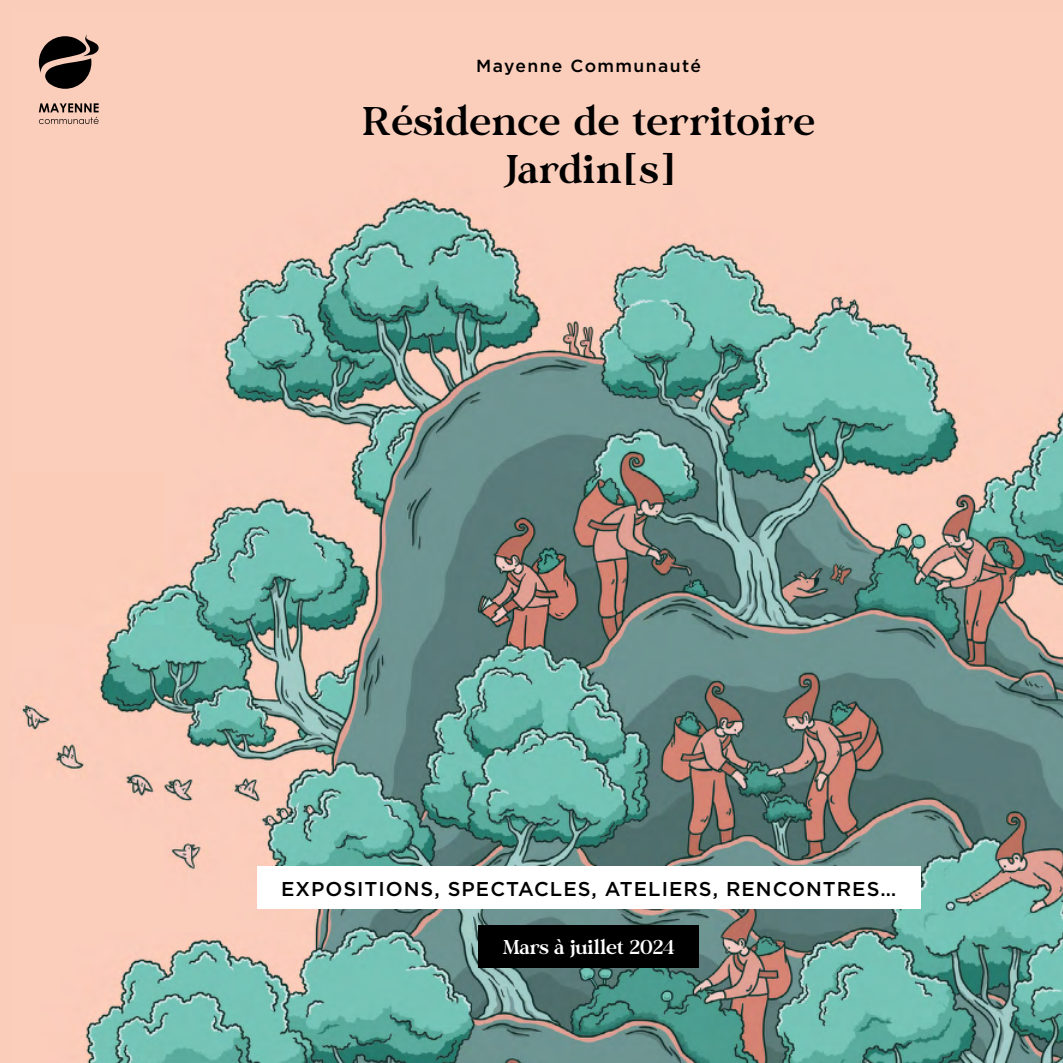
<style>
.page{position:relative;width:1063px;height:1063px;background:#facdbb}
.page>*{position:absolute;margin:0;border:0;box-sizing:border-box;transform-origin:0 0}
.t1{font:40px/48px "NT Mikella";letter-spacing:.02em;color:#000;text-align:center}
.t2{font:500 20px "Gotham HTF";letter-spacing:.05em;color:#000}
.t3{font:20px "NT Mikella";color:#fff}
.t4{font:500 17.5px "Gotham HTF";letter-spacing:.08em;color:#000}
</style>
<div class="page">
<img style="left:22px;top:60px;width:1041px;height:1003px">
<svg style="left:39px;top:103px;width:60px;height:21px"></svg>
<svg style="left:39px;top:35px;width:60px;height:54px"></svg>
<div style="left:257px;top:866px;width:663px;height:43px;background:#fff"></div>
<div style="left:478px;top:925px;width:221px;height:42px;background:#000"></div>
<p class="t4" style="left:476px;top:56px;width:226px">Mayenne Communauté</p>
<h1 class="t1" style="left:363px;top:97px;width:454px">Résidence de territoire<br>Jardin[s]</h1>
<p class="t2" style="left:281px;top:878px;width:617px">EXPOSITIONS, SPECTACLES, ATELIERS, RENCONTRES…</p>
<p class="t3" style="left:503px;top:934px;width:173px">Mars à juillet 2024</p>
</div>
